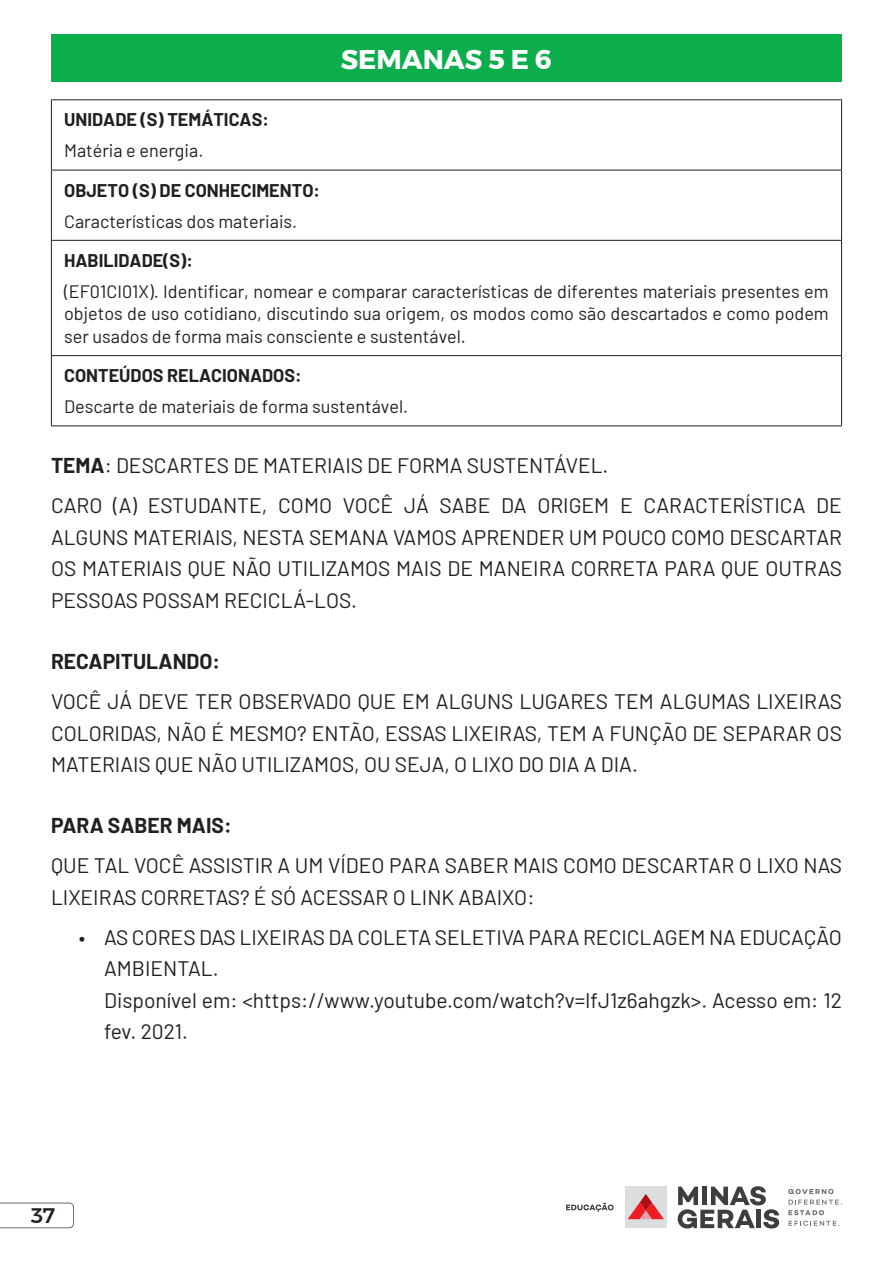
<style>
.page{position:relative;width:893px;height:1263px;background:#fff}
.page>*{position:absolute;margin:0;border:0;box-sizing:border-box;transform-origin:0 0}
.t1{font:700 27px "Montserrat";color:#fff}
.t2{font:21px/31.5px "Barlow";color:#231f20}
.t3{font:700 21px "Barlow";color:#231f20}
.t4{font:500 21px "Montserrat";color:#231f20}
.t5{font:18px/22.5px "Barlow";color:#231f20;text-align:justify}
.t6{font:700 18px "Barlow";color:#231f20}
.s1{font-weight:700}
</style>
<div class="page">
<svg style="left:0;top:1202px;width:74px;height:26px"></svg>
<div style="left:625px;top:1186px;width:42px;height:42px;background:#dcdddf"></div>
<svg style="left:628px;top:1194px;width:36px;height:25px"></svg>
<svg style="left:678px;top:1186px;width:101px;height:42px"></svg>
<svg style="left:788px;top:1189px;width:54px;height:26px"></svg>
<svg style="left:789px;top:1221px;width:50px;height:5px"></svg>
<svg style="left:566px;top:1203px;width:48px;height:9px"></svg>
<div style="left:51px;top:34px;width:791px;height:47px;background:#0cae4c"></div>
<hr style="left:51px;top:170px;width:791px;height:1px;background:#231f20">
<hr style="left:51px;top:240px;width:791px;height:1px;background:#231f20">
<hr style="left:51px;top:355px;width:791px;height:1px;background:#231f20">
<hr style="left:51px;top:100px;width:1px;height:70px;background:#231f20">
<hr style="left:841px;top:100px;width:1px;height:70px;background:#231f20">
<hr style="left:51px;top:170px;width:1px;height:70px;background:#231f20">
<hr style="left:841px;top:170px;width:1px;height:70px;background:#231f20">
<hr style="left:51px;top:241px;width:1px;height:114px;background:#231f20">
<hr style="left:841px;top:241px;width:1px;height:114px;background:#231f20">
<hr style="left:51px;top:356px;width:1px;height:69px;background:#231f20">
<hr style="left:841px;top:356px;width:1px;height:69px;background:#231f20">
<hr style="left:51px;top:425px;width:791px;height:1px;background:#231f20">
<hr style="left:51px;top:99px;width:791px;height:1px;background:#231f20">
<p class="t1" style="left:341px;top:37px;width:213px">SEMANAS 5 E 6</p>
<p class="t6" style="left:64px;top:106px;width:206px">UNIDADE (S) TEMÁTICAS:</p>
<p class="t5" style="left:64px;top:138px;width:141px">Matéria e energia.</p>
<p class="t6" style="left:64px;top:177px;width:257px">OBJETO (S) DE CONHECIMENTO:</p>
<p class="t5" style="left:64px;top:208px;width:235px">Características dos materiais.</p>
<p class="t6" style="left:64px;top:247px;width:130px">HABILIDADE(S):</p>
<p class="t5" style="left:64px;top:279px;width:766px">(EF01CI01X). Identificar, nomear e comparar características de diferentes materiais presentes em objetos de uso cotidiano, discutindo sua origem, os modos como são descartados e como podem ser usados de forma mais consciente e sustentável.</p>
<p class="t6" style="left:64px;top:362px;width:239px">CONTEÚDOS RELACIONADOS:</p>
<p class="t5" style="left:64px;top:394px;width:345px">Descarte de materiais de forma sustentável.</p>
<p class="t2" style="left:51px;top:444px;width:792px;line-height:40px"><span class="s1">TEMA</span>: DESCARTES DE MATERIAIS DE FORMA SUSTENTÁVEL.<br>CARO (A) ESTUDANTE, COMO VOCÊ JÁ SABE DA ORIGEM E CARACTERÍSTICA DE</p>
<p class="t2" style="left:51px;top:520px;width:792px;text-align:justify">ALGUNS MATERIAIS, NESTA SEMANA VAMOS APRENDER UM POUCO COMO DESCARTAR OS MATERIAIS QUE NÃO UTILIZAMOS MAIS DE MANEIRA CORRETA PARA QUE OUTRAS PESSOAS POSSAM RECICLÁ-LOS.</p>
<p class="t3" style="left:51px;top:646px;width:171px">RECAPITULANDO:</p>
<p class="t2" style="left:51px;top:684px;width:792px;text-align:justify">VOCÊ JÁ DEVE TER OBSERVADO QUE EM ALGUNS LUGARES TEM ALGUMAS LIXEIRAS COLORIDAS, NÃO É MESMO? ENTÃO, ESSAS LIXEIRAS, TEM A FUNÇÃO DE SEPARAR OS MATERIAIS QUE NÃO UTILIZAMOS, OU SEJA, O LIXO DO DIA A DIA.</p>
<p class="t3" style="left:51px;top:810px;width:182px">PARA SABER MAIS:</p>
<p class="t2" style="left:51px;top:848px;width:792px">QUE TAL VOCÊ ASSISTIR A UM VÍDEO PARA SABER MAIS COMO DESCARTAR O LIXO NAS<br>LIXEIRAS CORRETAS? É SÓ ACESSAR O LINK ABAIXO:</p>
<p class="t2" style="left:104px;top:920px;width:739px;text-indent:-26px">• AS CORES DAS LIXEIRAS DA COLETA SELETIVA PARA RECICLAGEM NA EDUCAÇÃO AMBIENTAL.<br>Disponível em: &lt;https://www.youtube.com/watch?v=IfJ1z6ahgzk&gt;. Acesso em: 12 fev. 2021.</p>
<p class="t4" style="left:31px;top:1199px;width:26px">37</p>
</div>
